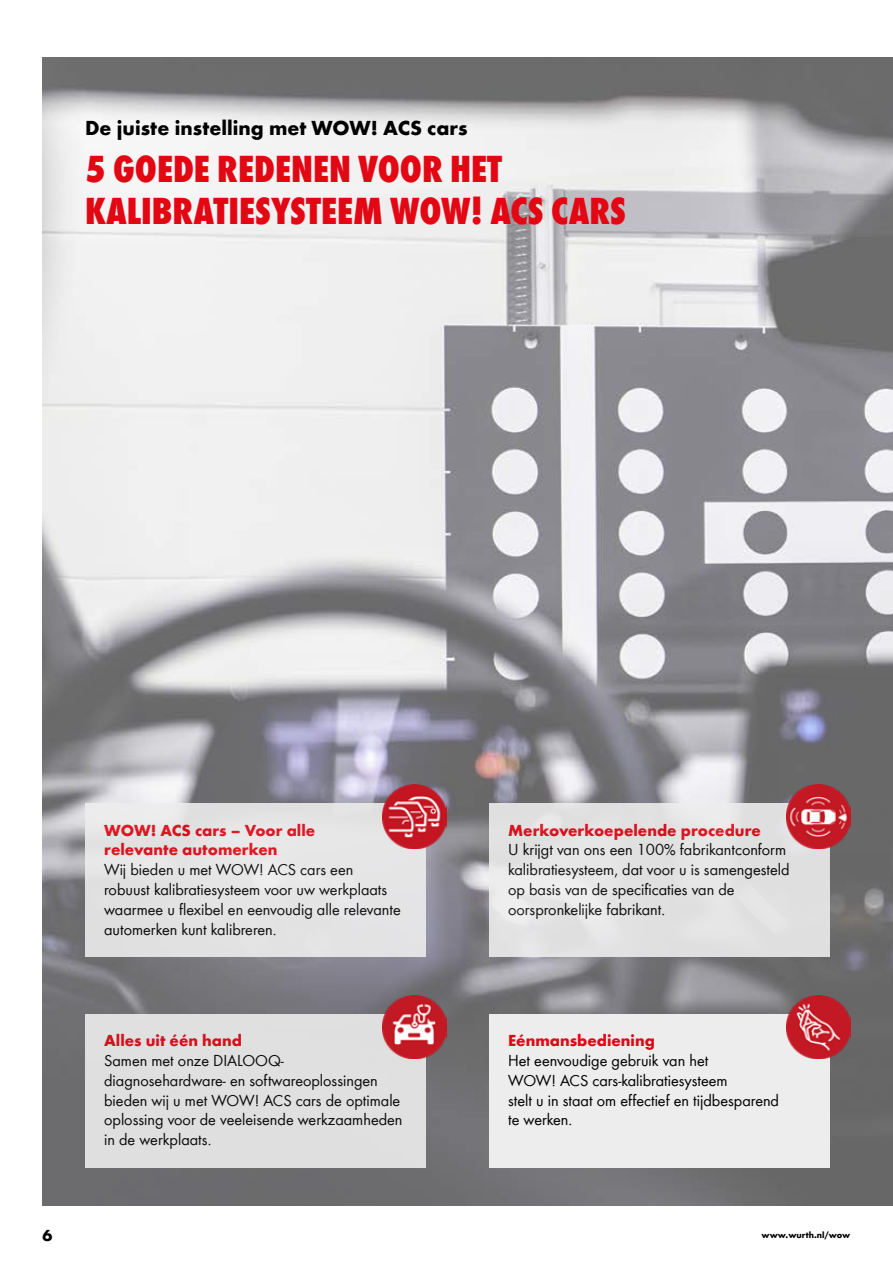
<style>
.page{position:relative;width:893px;height:1263px;background:#fff}
.page>*{position:absolute;margin:0;border:0;box-sizing:border-box;transform-origin:0 0}
.t1{font:800 condensed 39px/42px "Wuerth";color:#e30613}
.t2{font:700 21px "Wuerth";color:#000}
.t3{font:16.5px/19.8px "Wuerth";color:#000}
.t4{font:700 16.5px/19.8px "Wuerth";color:#e30613}
.t5{font:700 16.5px "Wuerth";color:#000}
.t6{font:700 9px "Wuerth";color:#000}
</style>
<div class="page">
<img style="left:43px;top:57px;width:850px;height:1148px">
<div style="left:85px;top:804px;width:340px;height:153px;background:#e4e4e5"></div>
<img style="left:383px;top:784px;width:63px;height:64px">
<div style="left:489px;top:804px;width:340px;height:153px;background:#e2e1e2"></div>
<img style="left:787px;top:784px;width:63px;height:64px">
<div style="left:85px;top:1014px;width:340px;height:153px;background:#e0e0e0"></div>
<img style="left:383px;top:995px;width:63px;height:64px">
<div style="left:489px;top:1014px;width:340px;height:153px;background:#ededed"></div>
<img style="left:787px;top:995px;width:63px;height:64px">
<p class="t2" style="left:85px;top:113px;width:384px">De juiste instelling met WOW! ACS cars</p>
<h1 class="t1" style="left:85px;top:146px;width:542px">5 GOEDE REDENEN VOOR HET<br>KALIBRATIESYSTEEM WOW! ACS CARS</h1>
<p class="t4" style="left:104px;top:819px;width:213px">WOW! ACS cars – Voor alle relevante automerken</p>
<p class="t3" style="left:104px;top:859px;width:298px">Wij bieden u met WOW! ACS cars een robuust kalibratiesysteem voor uw werkplaats waarmee u flexibel en eenvoudig alle relevante automerken kunt kalibreren.</p>
<p class="t4" style="left:104px;top:1029px;width:139px">Alles uit één hand</p>
<p class="t3" style="left:104px;top:1050px;width:300px">Samen met onze DIALOOQ&shy;diagnosehardware- en softwareoplossingen bieden wij u met WOW! ACS cars de optimale oplossing voor de veeleisende werkzaamheden in de werkplaats.</p>
<p class="t4" style="left:508px;top:819px;width:254px">Merkoverkoepelende procedure</p>
<p class="t3" style="left:508px;top:839px;width:283px">U krijgt van ons een 100% fabrikantconform kalibratiesysteem, dat voor u is samengesteld op basis van de specificaties van de oorspronkelijke fabrikant.</p>
<p class="t4" style="left:508px;top:1029px;width:148px">Eénmansbediening</p>
<p class="t3" style="left:508px;top:1050px;width:272px">Het eenvoudige gebruik van het<br>WOW! ACS cars-kalibratiesysteem<br>stelt u in staat om effectief en tijdbesparend te werken.</p>
<p class="t5" style="left:43px;top:1223px;width:11px">6</p>
<p class="t6" style="left:761px;top:1228px;width:90px">www.wurth.nl/wow</p>
</div>
